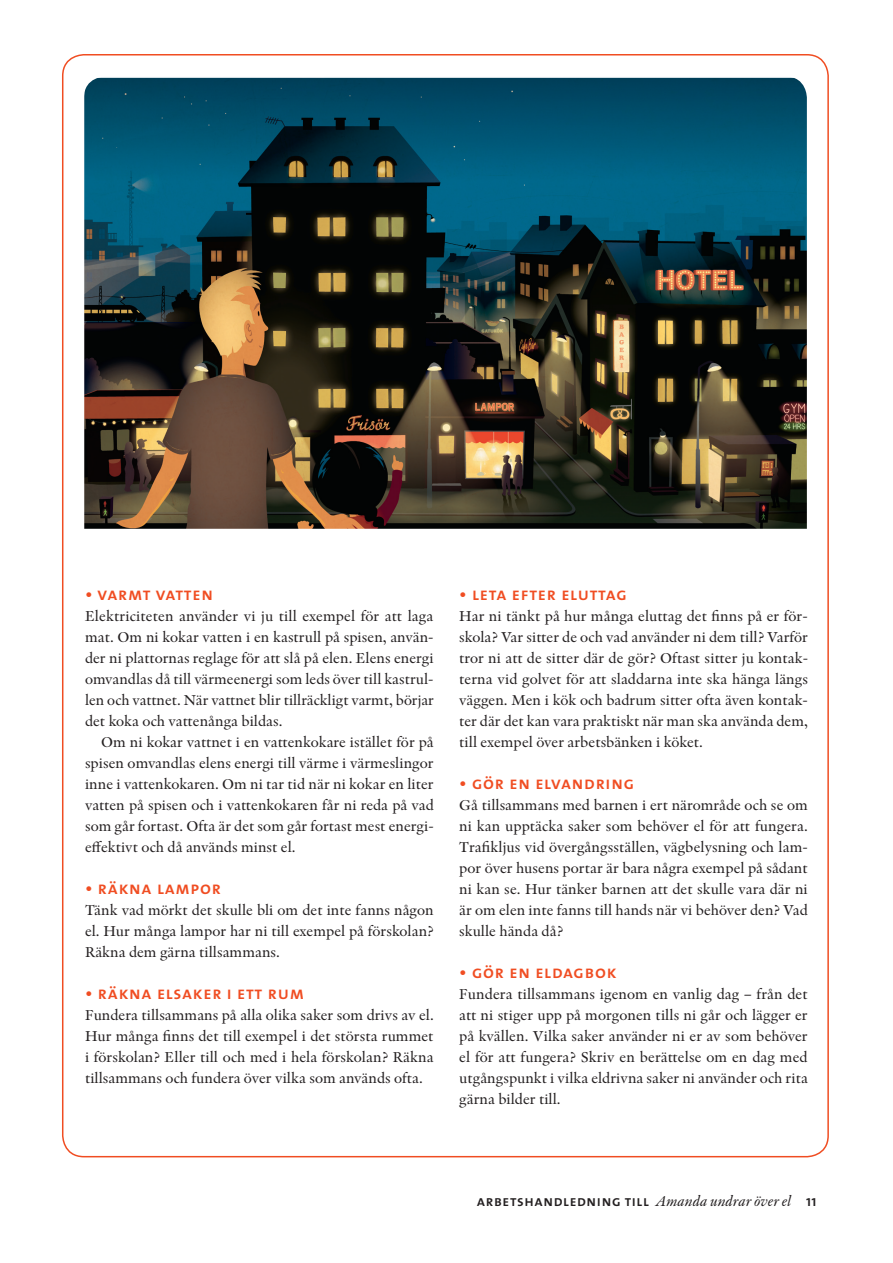
<style>
.page{position:relative;width:893px;height:1263px;background:#fff}
.page>*{position:absolute;margin:0;border:0;box-sizing:border-box;transform-origin:0 0}
.t1{font:600 18px "The Sans Os F";letter-spacing:.04em;color:#f04d22}
.t2{font:15px/21px "Indigo Antiqua Pro Text";color:#231f20;text-align:justify}
.t3{font:600 15px "The Sans Os F";letter-spacing:.04em;color:#231f20}
.s1{font-family:"Indigo Antiqua Pro Text";font-weight:400;font-style:italic}
</style>
<div class="page">
<img style="left:84px;top:77px;width:723px;height:452px">
<p class="t1" style="left:85px;top:582px;width:129px">• Varmt vatten</p>
<p class="t2" style="left:85px;top:606px;width:350px">Elektriciteten använder vi ju till exempel för att laga mat. Om ni kokar vatten i en kastrull på spisen, använ&shy;der ni plattornas reglage för att slå på elen. Elens energi omvandlas då till värmeenergi som leds över till kastrul&shy;len och vattnet. När vattnet blir tillräckligt varmt, börjar det koka och vattenånga bildas.</p>
<p class="t2" style="left:85px;top:732px;width:350px;text-indent:16px">Om ni kokar vattnet i en vattenkokare istället för på spisen omvandlas elens energi till värme i värmeslingor inne i vattenkokaren. Om ni tar tid när ni kokar en liter vatten på spisen och i vattenkokaren får ni reda på vad som går fortast. Ofta är det som går fortast mest energi&shy;effektivt och då används minst el.</p>
<p class="t1" style="left:85px;top:876px;width:137px">• Räkna lampor</p>
<p class="t2" style="left:85px;top:900px;width:350px">Tänk vad mörkt det skulle bli om det inte fanns någon el. Hur många lampor har ni till exempel på förskolan?<br>Räkna dem gärna tillsammans.</p>
<p class="t1" style="left:85px;top:981px;width:220px">• Räkna elsaker i ett rum</p>
<p class="t2" style="left:85px;top:1005px;width:350px">Fundera tillsammans på alla olika saker som drivs av el.<br>Hur många finns det till exempel i det största rummet i förskolan? Eller till och med i hela förskolan? Räkna tillsammans och fundera över vilka som används ofta.</p>
<p class="t1" style="left:459px;top:582px;width:169px">• Leta efter eluttag</p>
<p class="t2" style="left:459px;top:606px;width:350px">Har ni tänkt på hur många eluttag det finns på er för&shy;skola? Var sitter de och vad använder ni dem till? Varför tror ni att de sitter där de gör? Oftast sitter ju kontak&shy;terna vid golvet för att sladdarna inte ska hänga längs väggen. Men i kök och badrum sitter ofta även kontak&shy;ter där det kan vara praktiskt när man ska använda dem, till exempel över arbetsbänken i köket.</p>
<p class="t1" style="left:459px;top:771px;width:176px">• Gör en elvandring</p>
<p class="t2" style="left:459px;top:795px;width:350px">Gå tillsammans med barnen i ert närområde och se om ni kan upptäcka saker som behöver el för att fungera.<br>Trafikljus vid övergångsställen, vägbelysning och lam&shy;por över husens portar är bara några exempel på sådant ni kan se. Hur tänker barnen att det skulle vara där ni är om elen inte fanns till hands när vi behöver den? Vad skulle hända då?</p>
<p class="t1" style="left:459px;top:960px;width:159px">• Gör en eldagbok</p>
<p class="t2" style="left:459px;top:984px;width:350px">Fundera tillsammans igenom en vanlig dag – från det att ni stiger upp på morgonen tills ni går och lägger er på kvällen. Vilka saker använder ni er av som behöver el för att fungera? Skriv en berättelse om en dag med utgångspunkt i vilka eldrivna saker ni använder och rita gärna bilder till.</p>
<p class="t3" style="left:477px;top:1191px;width:341px">arbetshandledning till <span class="s1">Amanda undrar över el</span> 11</p>
</div>
